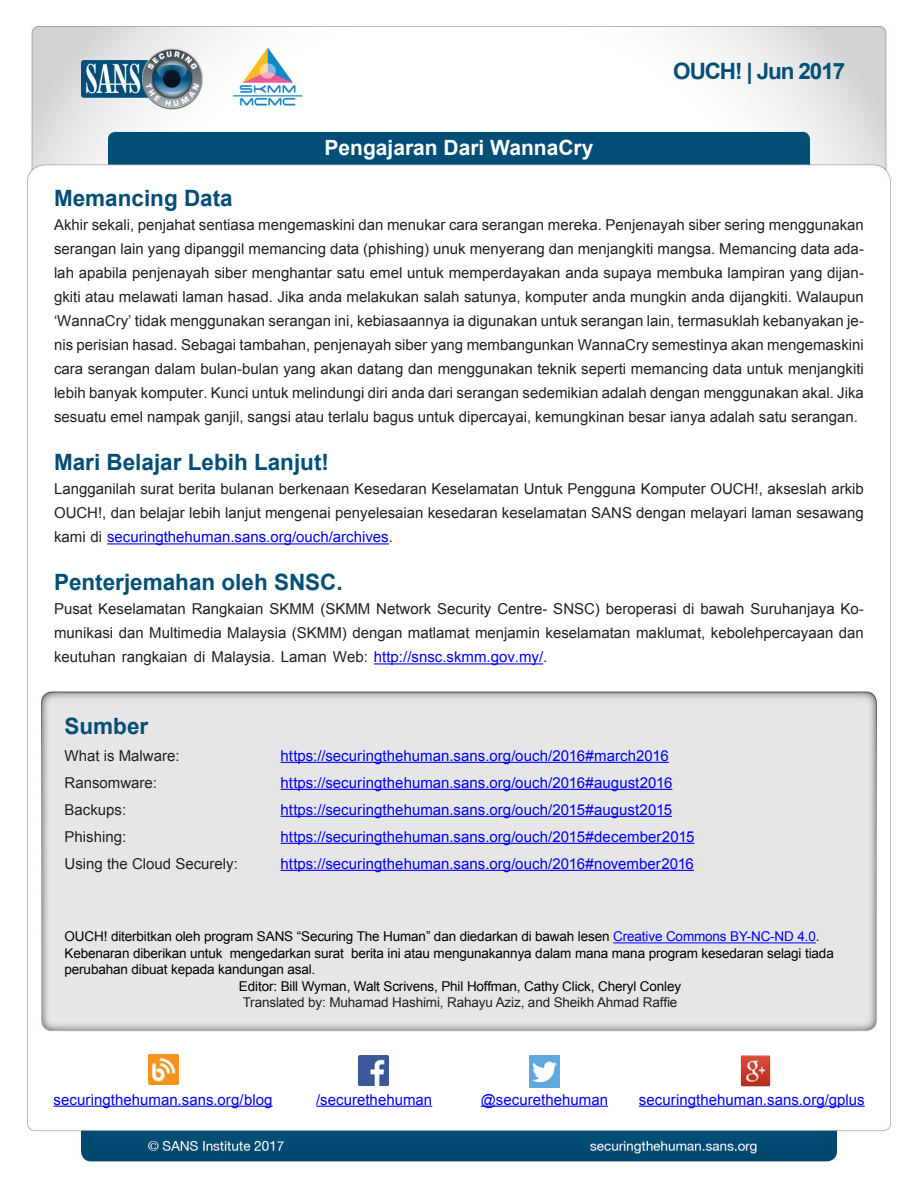
<style>
.page{position:relative;width:918px;height:1188px;background:#fff}
.page>*{position:absolute;margin:0;border:0;box-sizing:border-box;transform-origin:0 0}
.MainText{font:700 22.5px "Arial";color:#024e77}
.t1{font:700 22.5px "Arial";letter-spacing:-.05em;color:#004f77}
.t2{font:700 21px "Arial";color:#fff}
.MainText-2{font:15px/24px "Arial";color:#231f20;text-align:justify}
.t3{font:15px "Arial";letter-spacing:.005em;color:#00f}
.t4{font:13.5px/16.5px "Arial";letter-spacing:-.01em;color:#000}
.t5{font:13.5px "Arial";letter-spacing:-.01em;color:#231f20}
.s1{color:#00f}
</style>
<div class="page">
<img style="left:27px;top:26px;width:864px;height:1136px">
<hr style="left:107px;top:543px;width:282px;height:1px;background:#00f">
<hr style="left:374px;top:663px;width:169px;height:1px;background:#00f">
<hr style="left:613px;top:942px;width:203px;height:1px;background:#00f">
<hr style="left:281px;top:762px;width:388px;height:1px;background:#00f">
<hr style="left:281px;top:789px;width:391px;height:1px;background:#00f">
<hr style="left:281px;top:816px;width:391px;height:1px;background:#00f">
<hr style="left:281px;top:843px;width:413px;height:1px;background:#00f">
<hr style="left:281px;top:870px;width:413px;height:1px;background:#00f">
<img style="left:148px;top:1054px;width:30px;height:30px">
<hr style="left:54px;top:1106px;width:219px;height:1px;background:#00f">
<img style="left:359px;top:1055px;width:30px;height:30px">
<hr style="left:316px;top:1106px;width:116px;height:1px;background:#00f">
<img style="left:530px;top:1055px;width:30px;height:32px">
<hr style="left:481px;top:1106px;width:127px;height:1px;background:#00f">
<img style="left:741px;top:1054px;width:30px;height:32px">
<hr style="left:639px;top:1106px;width:226px;height:1px;background:#00f">
<h2 class="t2" style="left:325px;top:134px;width:270px">Pengajaran Dari WannaCry</h2>
<h1 class="t1" style="left:673px;top:56px;width:173px">OUCH! | Jun 2017</h1>
<p class="MainText" style="left:54px;top:183px;width:180px">Memancing Data</p>
<p class="MainText-2" style="left:54px;top:213px;width:811px">Akhir sekali, penjahat sentiasa mengemaskini dan menukar cara serangan mereka. Penjenayah siber sering menggunakan</p>
<p class="MainText-2" style="left:54px;top:237px;width:811px">serangan lain yang dipanggil memancing data (phishing) unuk menyerang dan menjangkiti mangsa. Memancing data ada-</p>
<p class="MainText-2" style="left:54px;top:261px;width:811px">lah apabila penjenayah siber menghantar satu emel untuk memperdayakan anda supaya membuka lampiran yang dijan-</p>
<p class="MainText-2" style="left:54px;top:285px;width:811px">gkiti atau melawati laman hasad. Jika anda melakukan salah satunya, komputer anda mungkin anda dijangkiti. Walaupun</p>
<p class="MainText-2" style="left:54px;top:309px;width:811px">‘WannaCry’ tidak menggunakan serangan ini, kebiasaannya ia digunakan untuk serangan lain, termasuklah kebanyakan je-</p>
<p class="MainText-2" style="left:54px;top:357px;width:811px">cara serangan dalam bulan-bulan yang akan datang dan menggunakan teknik seperti memancing data untuk menjangkiti lebih banyak komputer. Kunci untuk melindungi diri anda dari serangan sedemikian adalah dengan menggunakan akal. Jika sesuatu emel nampak ganjil, sangsi atau terlalu bagus untuk dipercayai, kemungkinan besar ianya adalah satu serangan.</p>
<p class="MainText" style="left:54px;top:447px;width:277px">Mari Belajar Lebih Lanjut!</p>
<p class="MainText-2" style="left:54px;top:477px;width:811px">Langganilah surat berita bulanan berkenaan Kesedaran Keselamatan Untuk Pengguna Komputer OUCH ,! akseslah arkib OUCH ,! dan belajar lebih lanjut mengenai penyelesaian kesedaran keselamatan SANS dengan melayari laman sesawang kami di <span class="s1">securingthehuman.sans.org/ouch/archives</span>.</p>
<p class="MainText" style="left:54px;top:567px;width:290px">Penterjemahan oleh SNSC.</p>
<p class="MainText-2" style="left:54px;top:621px;width:811px">munikasi dan Multimedia Malaysia (SKMM) dengan matlamat menjamin keselamatan maklumat, kebolehpercayaan dan</p>
<p class="MainText-2" style="left:54px;top:333px;width:811px">nis perisian hasad. Sebagai tambahan, penjenayah siber yang membangunkan WannaCry semestinya akan mengemaskini</p>
<p class="MainText-2" style="left:54px;top:597px;width:811px">Pusat Keselamatan Rangkaian SKMM (SKMM Network Security Centre- SNSC) beroperasi di bawah Suruhanjaya Ko-</p>
<p class="MainText-2" style="left:54px;top:645px;width:495px">keutuhan rangkaian di Malaysia. Laman Web: <span class="s1">http://snsc.skmm.gov.my/</span>.</p>
<p class="MainText" style="left:65px;top:711px;width:85px">Sumber</p>
<p class="MainText-2" style="left:65px;top:744px;width:117px">What is Malware:</p>
<p class="t3" style="left:281px;top:746px;width:390px">https://securingthehuman.sans.org/ouch/2016#march2016</p>
<p class="MainText-2" style="left:65px;top:771px;width:94px">Ransomware:</p>
<p class="t3" style="left:281px;top:773px;width:393px">https://securingthehuman.sans.org/ouch/2016#august2016</p>
<p class="MainText-2" style="left:65px;top:798px;width:63px">Backups:</p>
<p class="t3" style="left:281px;top:800px;width:393px">https://securingthehuman.sans.org/ouch/2015#august2015</p>
<p class="MainText-2" style="left:65px;top:825px;width:63px">Phishing:</p>
<p class="t3" style="left:281px;top:827px;width:415px">https://securingthehuman.sans.org/ouch/2015#december2015</p>
<p class="MainText-2" style="left:65px;top:852px;width:175px">Using the Cloud Securely:</p>
<p class="t3" style="left:281px;top:854px;width:415px">https://securingthehuman.sans.org/ouch/2016#november2016</p>
<p class="t4" style="left:351px;top:929px;width:484px;text-indent:-286px">OUCH! diterbitkan oleh program SANS “Securing The Human” dan diedarkan di bawah lesen <span class="s1">Creative Commons BY-NC-ND 4.0</span>. berita ini atau mengunakannya dalam mana mana program kesedaran selagi tiada</p>
<p class="t4" style="left:65px;top:945px;width:252px">Kebenaran diberikan untuk<br>perubahan dibuat kepada kandungan asal.</p>
<p class="t4" style="left:239px;top:978px;width:444px">Editor: Bill Wyman, Walt Scrivens, Phil Hoffman, Cathy Click, Cheryl Conley</p>
<p class="t5" style="left:243px;top:994px;width:436px">Translated by: Muhamad Hashimi, Rahayu Aziz, and Sheikh Ahmad Raffie</p>
<p class="t4" style="left:230px;top:945px;width:116px">mengedarkan surat</p>
<p class="t3" style="left:54px;top:1090px;width:221px">securingthehuman.sans.org/blog</p>
<p class="t3" style="left:316px;top:1090px;width:118px">/securethehuman</p>
<p class="t3" style="left:481px;top:1090px;width:129px">@securethehuman</p>
<p class="t3" style="left:639px;top:1090px;width:227px">securingthehuman.sans.org/gplus</p>
</div>
